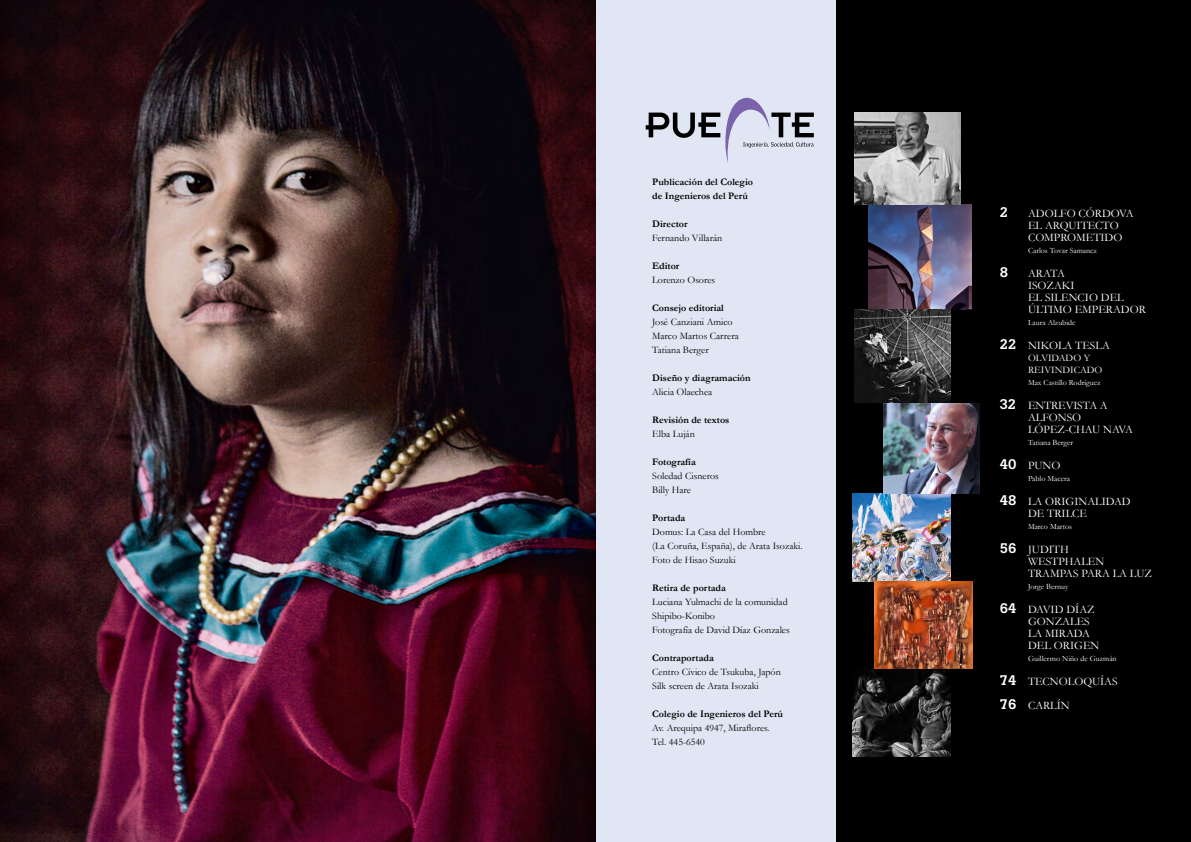
<style>
.page{position:relative;width:1191px;height:842px;background:#fff}
.page>*{position:absolute;margin:0;border:0;box-sizing:border-box;transform-origin:0 0}
.t1{font:500 13.8px "Boton";color:#fff}
.t2{font:11.5px/12px "Garamond";color:#fff}
.t3{font:10px/14px "Garamond";color:#000}
.t4{font:700 10px/14px "Garamond";color:#000}
.t5{font:10px "Garamond";color:#fff}
.t6{font:8px "Garamond";color:#fff}
.s1{font-family:"Boton";font-weight:500;font-size:13.8px}
</style>
<div class="page">
<div style="left:826px;top:0;width:365px;height:842px;background:#000"></div>
<img style="left:852px;top:493px;width:98px;height:88px">
<img style="left:852px;top:668px;width:98px;height:88px">
<img style="left:874px;top:581px;width:98px;height:87px">
<img style="left:868px;top:204px;width:103px;height:105px">
<img style="left:855px;top:113px;width:105px;height:91px">
<img style="left:855px;top:309px;width:95px;height:94px">
<div style="left:590px;top:0;width:246px;height:842px;background:#e1e6f4"></div>
<svg style="left:645px;top:97px;width:169px;height:66px"></svg>
<img style="left:883px;top:403px;width:96px;height:90px">
<img style="left:0;top:0;width:595px;height:842px">
<p class="t4" style="left:652px;top:175px;width:102px">Publicación del Colegio de Ingenieros del Perú</p>
<p class="t4" style="left:652px;top:217px;width:37px">Director</p>
<p class="t3" style="left:652px;top:231px;width:71px">Fernando Villarán</p>
<p class="t4" style="left:652px;top:259px;width:29px">Editor</p>
<p class="t3" style="left:652px;top:273px;width:65px">Lorenzo Osores</p>
<p class="t4" style="left:652px;top:301px;width:73px">Consejo editorial</p>
<p class="t3" style="left:652px;top:315px;width:88px">José Canziani Amico<br>Marco Martos Carrera<br>Tatiana Berger</p>
<p class="t4" style="left:652px;top:371px;width:100px">Diseño y diagramación</p>
<p class="t3" style="left:652px;top:385px;width:62px">Alicia Olaechea</p>
<p class="t4" style="left:652px;top:413px;width:79px">Revisión de textos</p>
<p class="t3" style="left:652px;top:427px;width:44px">Elba Luján</p>
<p class="t4" style="left:652px;top:455px;width:45px">Fotografía</p>
<p class="t3" style="left:652px;top:469px;width:68px">Soledad Cisneros<br>Billy Hare</p>
<p class="t4" style="left:652px;top:511px;width:35px">Portada</p>
<p class="t3" style="left:652px;top:525px;width:152px">Domus: La Casa del Hombre<br>(La Coruña, España), de Arata Isozaki.<br>Foto de Hisao Suzuki</p>
<p class="t4" style="left:652px;top:581px;width:75px">Retira de portada</p>
<p class="t3" style="left:652px;top:595px;width:139px">Luciana Yulmachi de la comunidad<br>Shipibo-Konibo<br>Fotografía de David Díaz Gonzales</p>
<p class="t4" style="left:652px;top:651px;width:63px">Contraportada</p>
<p class="t3" style="left:652px;top:665px;width:130px">Centro Cívico de Tsukuba, Japón<br>Silk screen de Arata Isozaki</p>
<p class="t4" style="left:652px;top:707px;width:132px">Colegio de Ingenieros del Perú</p>
<p class="t3" style="left:652px;top:721px;width:119px">Av. Arequipa 4947, Miraflores.<br>Tel. 445-6540</p>
<h1 class="t1" style="left:999px;top:204px;width:10px">2</h1>
<p class="t2" style="left:1028px;top:207px;width:104px">Adolfo Córdova el arquitecto<br>c omprometido</p>
<p class="t6" style="left:1028px;top:245px;width:70px">Carlos Tovar Samanez</p>
<h1 class="t1" style="left:999px;top:264px;width:10px">8</h1>
<p class="t2" style="left:1028px;top:267px;width:82px">ARATA<br>ISOZAKI<br>EL SILENCIO DEL<br>ÚLTIMO</p>
<p class="t2" style="left:1074px;top:303px;width:9px">EMPER</p>
<p class="t2" style="left:1113px;top:303px;width:18px">ADOR</p>
<p class="t6" style="left:1028px;top:317px;width:49px">Laura Alzubide</p>
<p class="t2" style="left:999px;top:339px;width:112px"><span class="s1">22</span> NIKOLA TESLA</p>
<p class="t5" style="left:1028px;top:351px;width:8px">OLVID</p>
<p class="t5" style="left:1058px;top:351px;width:33px">ADO Y</p>
<p class="t5" style="left:1028px;top:363px;width:7px">REIVI</p>
<p class="t5" style="left:1054px;top:363px;width:41px">NDI CADO</p>
<p class="t6" style="left:999px;top:377px;width:19px">M</p>
<p class="t6" style="left:1034px;top:377px;width:67px">ax Castillo Rodríguez</p>
<p class="t2" style="left:999px;top:399px;width:53px"><span class="s1">32</span> ENTREVI</p>
<p class="t2" style="left:1028px;top:399px;width:103px;text-indent:49px">STA A<br>Alfonso<br>López -Chau Nava</p>
<p class="t6" style="left:1028px;top:437px;width:47px">Tatiana Berger</p>
<p class="t2" style="left:999px;top:459px;width:61px"><span class="s1">40</span> PUNO</p>
<p class="t6" style="left:999px;top:473px;width:18px">P</p>
<p class="t6" style="left:1032px;top:473px;width:39px">ablo Macera</p>
<p class="t2" style="left:1028px;top:495px;width:104px;text-indent:-28px"><span class="s1">48</span> La originalidad de TRIL</p>
<p class="t2" style="left:1072px;top:507px;width:16px">CE</p>
<p class="t6" style="left:999px;top:521px;width:19px">M</p>
<p class="t6" style="left:1034px;top:521px;width:39px">arco Martos</p>
<p class="t2" style="left:999px;top:543px;width:71px"><span class="s1">56</span> Judith</p>
<p class="t2" style="left:1028px;top:555px;width:75px">Westphalen</p>
<p class="t2" style="left:999px;top:567px;width:16px">TR</p>
<p class="t2" style="left:1042px;top:567px;width:111px">AMPAS PARA LA LU Z</p>
<p class="t6" style="left:1028px;top:581px;width:42px">Jorge Bernuy</p>
<p class="t2" style="left:999px;top:603px;width:51px"><span class="s1">64</span> DAVID</p>
<p class="t2" style="left:1028px;top:603px;width:68px;text-indent:38px">DÍAZ<br>GONZALES</p>
<p class="t2" style="left:999px;top:627px;width:19px">L</p>
<p class="t2" style="left:1028px;top:627px;width:63px;text-indent:7px">A MIRADA<br>DEL</p>
<p class="t2" style="left:1054px;top:639px;width:9px">ORIGE</p>
<p class="t2" style="left:1090px;top:639px;width:10px">N</p>
<p class="t6" style="left:999px;top:653px;width:19px">G</p>
<p class="t6" style="left:1034px;top:653px;width:84px">uillermo Niño de Guzmán</p>
<p class="t2" style="left:999px;top:675px;width:69px"><span class="s1">74</span> TECNOLOQU</p>
<p class="t2" style="left:1100px;top:675px;width:19px">ÍAS</p>
<p class="t2" style="left:999px;top:699px;width:72px"><span class="s1">76</span> CARLÍN</p>
</div>
